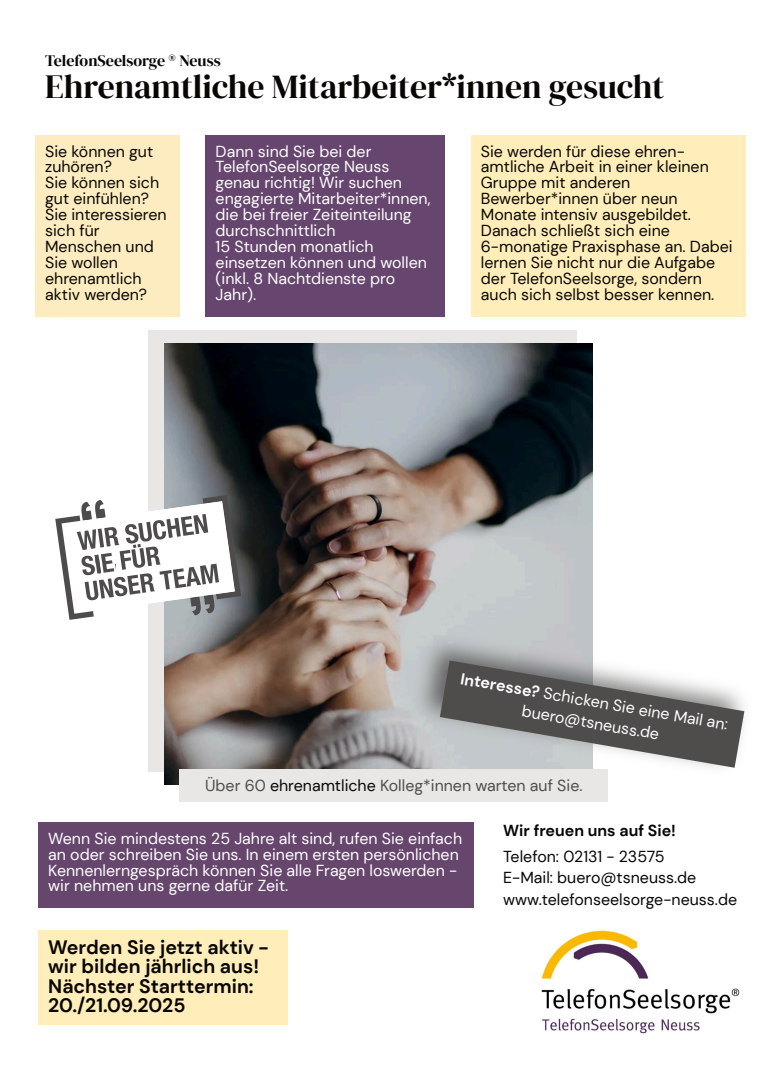
<style>
.page{position:relative;width:780px;height:1088px;background:#fff}
.page>*{position:absolute;margin:0;border:0;box-sizing:border-box;transform-origin:0 0}
.t1{font:33.62px "DM Serif Display";color:#080704}
.t2{font:700 19.5px/19.5px "DM Sans";color:#080704}
.t3{font:15.88px/15.9px "DM Sans";color:#080704}
.t4{font:15.88px/15.9px "DM Sans";color:#fff}
.t5{font:15.88px "DM Sans";color:#4e4d4c}
.t6{font:15.88px "DM Serif Display";color:#080704}
.t7{font:700 15.88px "DM Sans";color:#080704}
.s1{font-weight:700}
.s2{color:#080704}
</style>
<div class="page">
<div style="left:148px;top:330px;width:428px;height:442px;background:#e8e7e6"></div>
<img style="left:164px;top:343px;width:428px;height:442px">
<div style="left:35px;top:135px;width:144px;height:182px;background:#fdecc0"></div>
<div style="left:471px;top:135px;width:274px;height:182px;background:#ffeeba"></div>
<div style="left:38px;top:822px;width:436px;height:86px;background:#67466e"></div>
<div style="left:205px;top:135px;width:239px;height:182px;background:#66466e"></div>
<div style="left:38px;top:930px;width:249px;height:95px;background:#ffeeba"></div>
<img style="left:412px;top:632px;width:333px;height:137px">
<svg style="left:440px;top:660px;width:304px;height:108px;background:#8a8a8a"></svg>
<img style="left:541px;top:930px;width:199px;height:104px">
<svg style="left:55px;top:495px;width:186px;height:125px"></svg>
<div style="left:113px;top:552px;width:5px;height:12px;background:#fff"></div>
<div style="left:180px;top:769px;width:428px;height:33px;background:#e8e7e6"></div>
<p class="t6" style="left:45px;top:49px;width:177px">TelefonSeelsorge ® Neuss</p>
<h1 class="t1" style="left:45px;top:63px;width:621px">Ehrenamtliche Mitarbeiter*innen gesucht</h1>
<p class="t3" style="left:45px;top:143px;width:123px">Sie können gut zuhören?<br>Sie können sich gut einfühlen?<br>Sie interessieren sich für<br>Menschen und<br>Sie wollen ehrenamtlich aktiv werden?</p>
<p class="t3" style="left:481px;top:143px;width:253px">Sie werden für diese ehren&shy;amtliche Arbeit in einer kleinen<br>Gruppe mit anderen<br>Bewerber*innen über neun<br>Monate intensiv ausgebildet.<br>Danach schließt sich eine<br>6-monatige Praxisphase an. Dabei lernen Sie nicht nur die Aufgabe der TelefonSeelsorge, sondern auch sich selbst besser kennen.</p>
<p class="t4" style="left:216px;top:143px;width:216px">Dann sind Sie bei der<br>TelefonSeelsorge Neuss genau richtig! Wir suchen engagierte Mitarbeiter*innen, die bei freier Zeiteinteilung durchschnittlich<br>15 Stunden monatlich einsetzen können und wollen (inkl. 8 Nachtdienste pro<br>Jahr).</p>
<p class="t4" style="left:463px;top:667px;width:272px;line-height:21.4px;text-align:center;rotate:10deg"><span class="s1">Interesse?</span> Schicken Sie eine Mail an: buero@tsneuss.de</p>
<p class="t5" style="left:205px;top:775px;width:379px">Über 60 <span class="s2">ehrenamtliche</span> Kolleg*innen warten auf Sie.</p>
<p class="t7" style="left:503px;top:820px;width:174px">Wir freuen uns auf Sie!</p>
<p class="t3" style="left:503px;top:846px;width:235px;line-height:21.2px">Telefon: 02131 - 23575<br>E-Mail: buero@tsneuss.de www.telefonseelsorge-neuss.de</p>
<p class="t4" style="left:48px;top:830px;width:415px">Wenn Sie mindestens 25 Jahre alt sind, rufen Sie einfach an oder schreiben Sie uns. In einem ersten persönlichen Kennenlerngespräch können Sie alle Fragen loswerden - wir nehmen uns gerne dafür Zeit.</p>
<p class="t2" style="left:48px;top:937px;width:222px">Werden Sie jetzt aktiv - wir bilden jährlich aus!<br>Nächster Starttermin:<br>20./21.09.2025</p>
</div>
